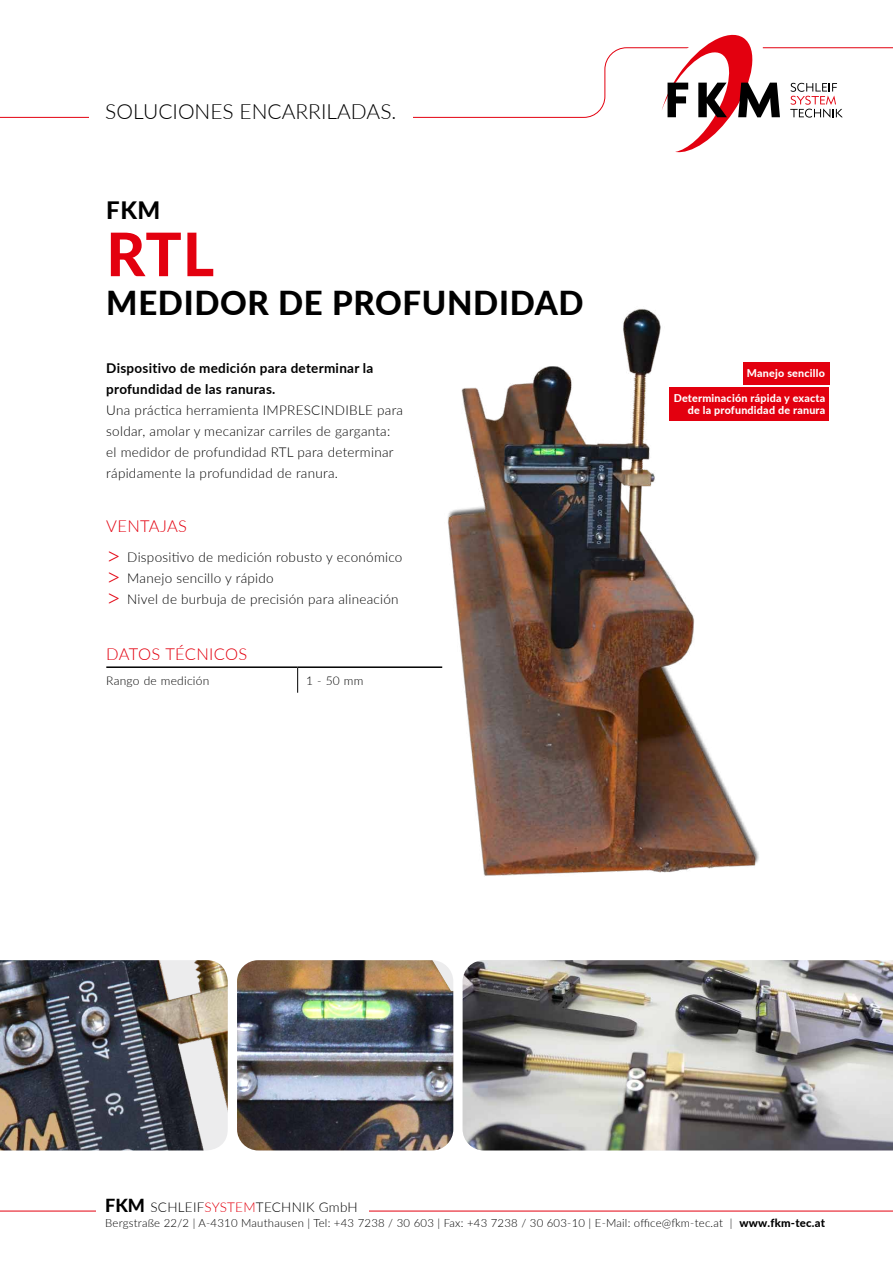
<style>
.page{position:relative;width:893px;height:1263px;background:#fff}
.page>*{position:absolute;margin:0;border:0;box-sizing:border-box;transform-origin:0 0}
.t1{font:800 60px "Lato";color:#e3000f}
.t2{font:800 33px "Lato";letter-spacing:.02em;color:#000}
.t3{font:800 24px "Lato";color:#000}
.t4{font:300 21px "Lato";color:#000}
.t5{font:300 16.5px "Lato";letter-spacing:.02em;color:#e3000f}
.t6{font:300 13.5px/21px "Lato";letter-spacing:.02em;color:#000}
.t7{font:700 13.5px/21px "Lato";letter-spacing:.02em;color:#000}
.t8{font:300 12px "Lato";letter-spacing:.02em;color:#000}
.t9{font:300 11.25px "Lato";letter-spacing:.02em;color:#000}
.t10{font:800 10.8px/12px "Lato";letter-spacing:.02em;color:#fff;text-align:right}
.s1{font-size:25.5px;color:#e3000f}
.s2{font-weight:800;font-size:18px}
.s3{color:#e3000f}
.s4{font-weight:800}
</style>
<div class="page">
<hr style="left:0;top:1211px;width:893px;height:1px;background:#e3000f">
<svg style="left:0;top:47px;width:893px;height:71px"></svg>
<svg style="left:790px;top:83px;width:53px;height:35px"></svg>
<svg style="left:647px;top:34px;width:133px;height:119px"></svg>
<div style="left:89px;top:102px;width:323px;height:34px;background:#fff"></div>
<div style="left:97px;top:1194px;width:272px;height:25px;background:#fff"></div>
<img style="left:463px;top:960px;width:430px;height:190px">
<img style="left:237px;top:960px;width:216px;height:190px">
<img style="left:0;top:960px;width:228px;height:190px">
<hr style="left:106px;top:666px;width:192px;height:2px;background:#000">
<hr style="left:298px;top:666px;width:144px;height:2px;background:#000">
<svg style="left:297px;top:668px;width:1px;height:25px"></svg>
<div style="left:743px;top:362px;width:86px;height:22px;background:#e3000f"></div>
<div style="left:669px;top:388px;width:160px;height:33px;background:#e3000f"></div>
<img style="left:342px;top:309px;width:438px;height:567px">
<h3 class="t4" style="left:105px;top:96px;width:293px">SOLUCIONES ENCARRILADAS.</h3>
<h3 class="t3" style="left:106px;top:193px;width:56px">FKM</h3>
<h1 class="t1" style="left:106px;top:210px;width:109px">RTL</h1>
<h2 class="t2" style="left:106px;top:279px;width:479px">MEDIDOR DE PROFUNDIDAD</h2>
<p class="t7" style="left:106px;top:357px;width:269px">Dispositivo de medición para determinar la profundidad de las ranuras.</p>
<p class="t6" style="left:106px;top:399px;width:298px">Una práctica herramienta IMPRESCINDIBLE para soldar, amolar y mecanizar carriles de garganta: el medidor de profundidad RTL para determinar rápidamente la profundidad de ranura.</p>
<p class="t5" style="left:106px;top:515px;width:82px">VENTAJAS</p>
<p class="t6" style="left:106px;top:546px;width:298px"><span class="s1">&gt;</span> Dispositivo de medición robusto y económico <span class="s1">&gt;</span> Manejo sencillo y rápido<br><span class="s1">&gt;</span> Nivel de burbuja de precisión para alineación</p>
<p class="t5" style="left:106px;top:643px;width:143px">DATOS TÉCNICOS</p>
<p class="t8" style="left:106px;top:672px;width:105px">Rango de medición</p>
<p class="t8" style="left:306px;top:672px;width:59px">1 - 50 mm</p>
<p class="t10" style="left:747px;top:366px;width:80px">Manejo sencillo</p>
<p class="t10" style="left:674px;top:392px;width:153px">Determinación rápida y exacta de la profundidad de ranura</p>
<p class="t6" style="left:105px;top:1196px;width:254px"><span class="s2">FKM</span> SCHLEIF<span class="s3">SYSTEM</span>TECHNIK GmbH</p>
<p class="t9" style="left:105px;top:1215px;width:721px">Bergstraße 22/2 | A-4310 Mauthausen | Tel: +43 7238 / 30 603 | Fax: +43 7238 / 30 603-10 | E-Mail: office@fkm-tec.at | <span class="s4">www.fkm-tec.at</span></p>
</div>
